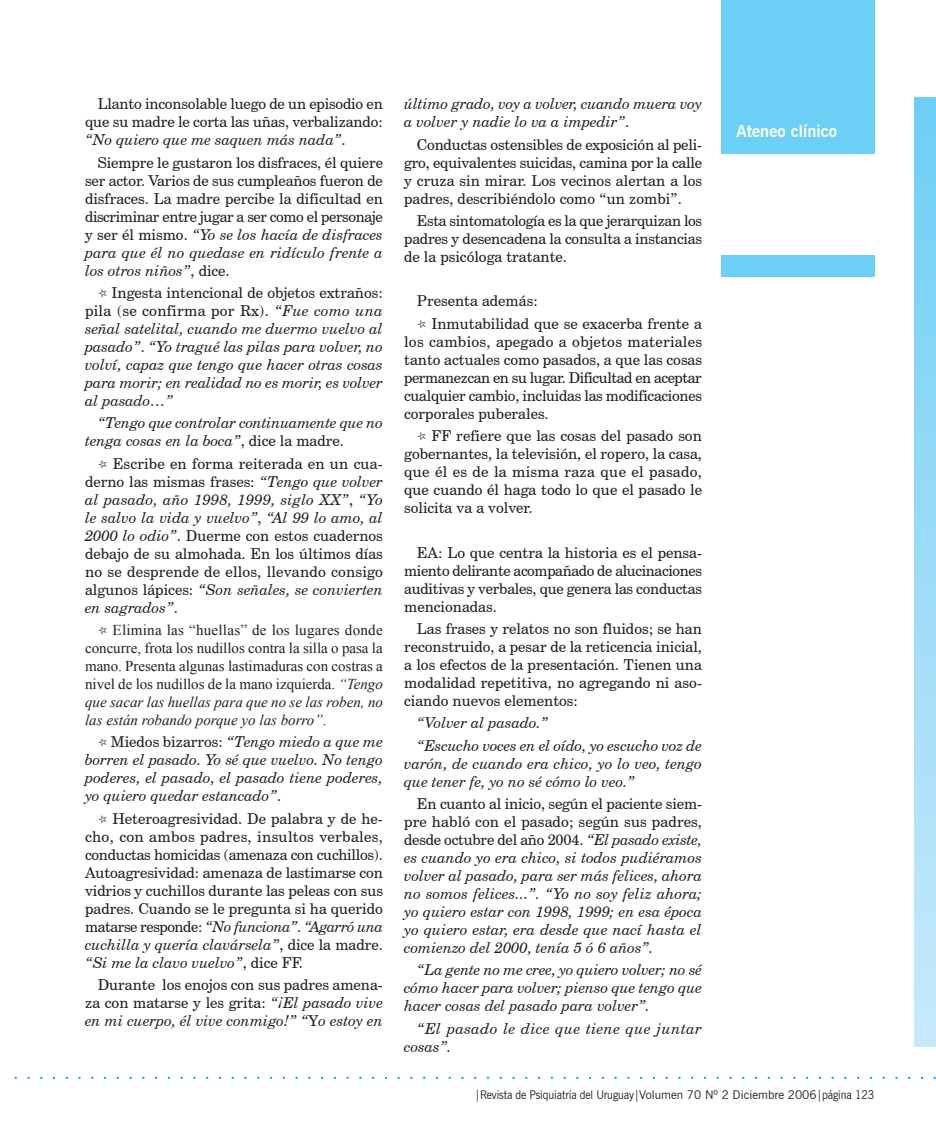
<style>
.page{position:relative;width:936px;height:1132px;background:#fff}
.page>*{position:absolute;margin:0;border:0;box-sizing:border-box;transform-origin:0 0}
.t1{font:700 16.5px "News Gothic BT";color:#fff}
.t2{font:15px/18px "Century Schoolbook BT";color:#231f20;text-align:justify}
.t3{font:italic 15px/18px "Century Schoolbook BT";color:#231f20;text-align:justify}
.t4{font:15px/18px "Times New Roman";color:#231f20;text-align:justify}
.t5{font:italic 15px/18px "Century Schoolbook BT";letter-spacing:.025em;color:#231f20}
.t6{font:12px "News Gothic BT";letter-spacing:-.01em;color:#231f20;scale:.9 1}
.s1{font-style:italic}
.s2{font-family:"MS Reference Sans Serif";font-style:normal}
.s3{font-style:normal}
.s4{font-family:"MS Reference Sans Serif"}
</style>
<div class="page">
<div style="left:721px;top:0;width:153px;height:153px;background:#6bcff6"></div>
<div style="left:721px;top:255px;width:153px;height:21px;background:#6bcff6"></div>
<div style="left:914px;top:98px;width:21px;height:948px;background:linear-gradient(to bottom,#6ecff6,#c8e9fa)"></div>
<p class="t2" style="left:85px;top:95px;width:299px;text-indent:13px">Llanto inconsolable luego de un episodio en que su madre le corta las uñas, verbalizando: <span class="s1">“No quiero que me saquen más nada”</span>.</p>
<p class="t2" style="left:85px;top:153px;width:299px;text-indent:13px">Siempre le gustaron los disfraces, él quiere ser actor. Varios de sus cumpleaños fueron de disfraces. La madre percibe la dificultad en discriminar entre jugar a ser como el personaje y ser él mismo. <span class="s1">“Yo se los hacía de disfraces para que él no quedase en ridículo frente a los otros niños”</span>, dice.</p>
<p class="t3" style="left:85px;top:283px;width:299px;text-indent:13px"><span class="s2">☆</span> <span class="s3">Ingesta intencional de objetos extraños: pila (se confirma por Rx).</span> “Fue como una señal satelital, cuando me duermo vuelvo al pasado”<span class="s3">.</span> “Yo tragué las pilas para volver, no volví, capaz que tengo que hacer otras cosas para morir; en realidad no es morir, es volver al pasado…”</p>
<p class="t3" style="left:85px;top:413px;width:299px;text-indent:13px">“Tengo que controlar continuamente que no tenga cosas en la boca”<span class="s3">, dice la madre.</span></p>
<p class="t2" style="left:85px;top:454px;width:299px;text-indent:13px"><span class="s4">☆</span> Escribe en forma reiterada en un cua&shy;derno las mismas frases: <span class="s1">“Tengo que volver al pasado, año 1998, 1999, siglo XX”</span>, <span class="s1">“Yo le salvo la vida y vuelvo”</span>, <span class="s1">“Al 99 lo amo, al 2000 lo odio”</span>. Duerme con estos cuadernos debajo de su almohada. En los últimos días no se desprende de ellos, llevando consigo algunos lápices: <span class="s1">“Son señales, se convierten en sagrados”</span>.</p>
<p class="t4" style="left:85px;top:620px;width:299px;text-indent:13px"><span class="s4">☆</span> Elimina las “huellas” de los lugares donde concurre, frota los nudillos contra la silla o pasa la mano. Presenta algunas lastimaduras con costras a nivel de los nudillos de la mano izquierda. <span class="s1">“Tengo que sacar las huellas para que no se las roben, no las están robando porque yo las borro”</span>.</p>
<p class="t3" style="left:85px;top:732px;width:299px;text-indent:13px"><span class="s2">☆</span> <span class="s3">Miedos bizarros:</span> “Tengo miedo a que me borren el pasado. Yo sé que vuelvo. No tengo poderes, el pasado, el pasado tiene poderes, yo quiero quedar estancado”<span class="s3">.</span></p>
<p class="t2" style="left:85px;top:808px;width:299px;text-indent:13px"><span class="s4">☆</span> Heteroagresividad. De palabra y de he&shy;cho, con ambos padres, insultos verbales, conductas homicidas (amenaza con cuchillos).<br>Autoagresividad: amenaza de lastimarse con vidrios y cuchillos durante las peleas con sus padres. Cuando se le pregunta si ha querido matarse responde: <span class="s1">“No funciona”</span>. <span class="s1">“Agarró una cuchilla y quería clavársela”</span>, dice la madre. <span class="s1">“Si me la clavo vuelvo”</span>, dice FF.</p>
<p class="t2" style="left:85px;top:975px;width:299px;text-indent:13px">Durante los enojos con sus padres amena&shy;za con matarse y les grita: <span class="s1">“¡El pasado vive en mi cuerpo, él vive conmigo!” “</span>Y<span class="s1">o estoy en</span></p>
<p class="t3" style="left:404px;top:95px;width:299px">último grado, voy a volver, cuando muera voy a volver y nadie lo va a impedir”<span class="s3">.</span></p>
<p class="t2" style="left:404px;top:135px;width:299px;text-indent:13px">Conductas ostensibles de exposición al peli&shy;gro, equivalentes suicidas, camina por la calle y cruza sin mirar. Los vecinos alertan a los padres, describiéndolo como “un zombi”.</p>
<p class="t2" style="left:404px;top:211px;width:299px;text-indent:13px">Esta sintomatología es la que jerarquizan los padres y desencadena la consulta a instancias de la psicóloga tratante.</p>
<p class="t2" style="left:417px;top:290px;width:286px;line-height:22.2px">Presenta además:<br><span class="s4">☆</span> Inmutabilidad que se exacerba frente a</p>
<p class="t2" style="left:404px;top:332px;width:299px">los cambios, apegado a objetos materiales tanto actuales como pasados, a que las cosas permanezcan en su lugar. Dificultad en aceptar cualquier cambio, incluidas las modificaciones corporales puberales.</p>
<p class="t2" style="left:404px;top:426px;width:299px;text-indent:13px"><span class="s4">☆</span> FF refiere que las cosas del pasado son gobernantes, la televisión, el ropero, la casa, que él es de la misma raza que el pasado, que cuando él haga todo lo que el pasado le solicita va a volver.</p>
<p class="t2" style="left:404px;top:543px;width:299px;text-indent:13px">EA: Lo que centra la historia es el pensa&shy;miento delirante acompañado de alucinaciones auditivas y verbales, que genera las conductas mencionadas.</p>
<p class="t2" style="left:404px;top:619px;width:299px;text-indent:13px">Las frases y relatos no son fluidos; se han reconstruido, a pesar de la reticencia inicial, a los efectos de la presentación. Tienen una modalidad repetitiva, no agregando ni aso&shy;ciando nuevos elementos:</p>
<p class="t3" style="left:417px;top:711px;width:286px;line-height:22.2px">“Volver al pasado.”<br>“Escucho voces en el oído, yo escucho voz de</p>
<p class="t3" style="left:404px;top:753px;width:299px">varón, de cuando era chico, yo lo veo, tengo que tener fe, yo no sé cómo lo veo.”</p>
<p class="t3" style="left:404px;top:794px;width:299px;text-indent:13px"><span class="s3">En cuanto al inicio, según el paciente siem&shy;pre habló con el pasado; según sus padres, desde octubre del año 2004.</span> “El pasado existe, es cuando yo era chico, si todos pudiéramos volver al pasado, para ser más felices, ahora no somos felices...”. “Yo no soy feliz ahora; yo quiero estar con 1998, 1999; en esa época yo quiero estar, era desde que nací hasta el comienzo del 2000, tenía 5 ó 6 años”.</p>
<p class="t3" style="left:404px;top:960px;width:299px;text-indent:13px">“La gente no me cree, yo quiero volver; no sé cómo hacer para volver; pienso que tengo que hacer cosas del pasado para volver”.</p>
<p class="t5" style="left:404px;top:1018px;width:299px;text-indent:13px">“El pasado le dice que tiene que juntar cosas”.</p>
<p class="t1" style="left:736px;top:121px;width:102px">Ateneo clínico</p>
<p class="t6" style="left:474px;top:1086px;width:445px">|Revista de Psiquiatría del Uruguay|Volumen 70 Nº 2 Diciembre 2006|página 123</p>
</div>
